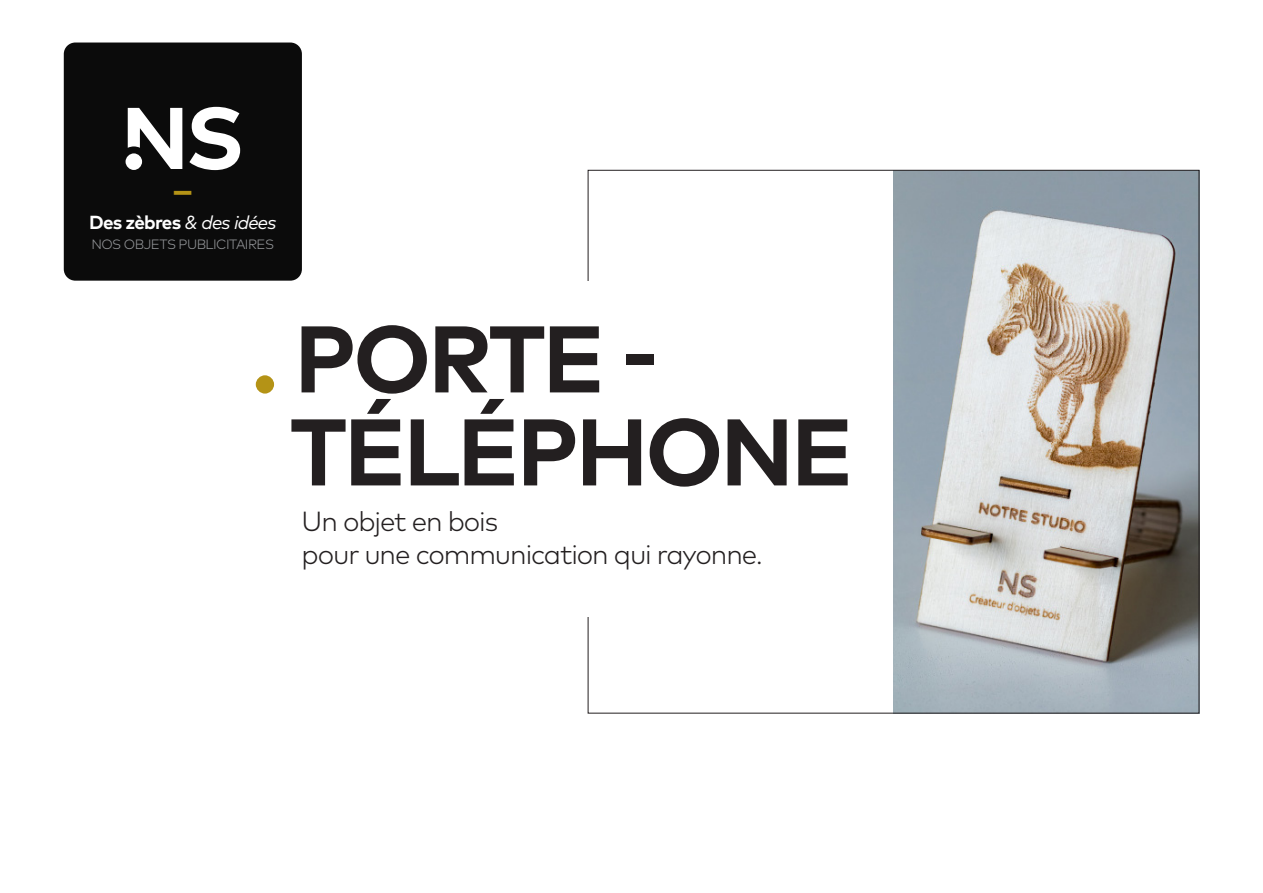
<style>
.page{position:relative;width:1263px;height:893px;background:#fff}
.page>*{position:absolute;margin:0;border:0;box-sizing:border-box;transform-origin:0 0}
.t1{font:700 94.35px "Mark Pro";letter-spacing:-.035em;color:#231f20}
.t2{font:700 36.75px "Mark Pro";color:#b49316}
.t3{font:300 27.6px/33.2px "Mark Pro";letter-spacing:-.04em;color:#231f20}
.t4{font:700 18.9px "Mark Pro";letter-spacing:-.045em;color:#fff}
.t5{font:300 13.5px "Mark Pro";letter-spacing:-.04em;color:#939598}
.s1{font-weight:400;font-style:italic}
.s2{color:#b49316}
</style>
<div class="page">
<img style="left:893px;top:172px;width:304px;height:539px">
<div style="left:64px;top:43px;width:238px;height:238px;background:#0b0b0b;border-radius:12px"></div>
<svg style="left:128px;top:106px;width:113px;height:64px"></svg>
<div style="left:126px;top:153px;width:16px;height:17px;background:#fff;border-radius:50%"></div>
<p class="t2" style="left:174px;top:148px;width:19px">_</p>
<p class="t4" style="left:89px;top:208px;width:189px">Des zèbres <span class="s1">&amp; des idées</span></p>
<p class="t5" style="left:91px;top:234px;width:184px">NOS OBJETS PUBLICITAIRES</p>
<p class="t1" style="left:252px;top:287px;width:409px"><span class="s2">.</span> PORTE -</p>
<p class="t1" style="left:290px;top:380px;width:565px">TÉLÉPHONE</p>
<p class="t3" style="left:302px;top:502px;width:463px">Un objet en bois<br>pour une communication qui rayonne.</p>
</div>
